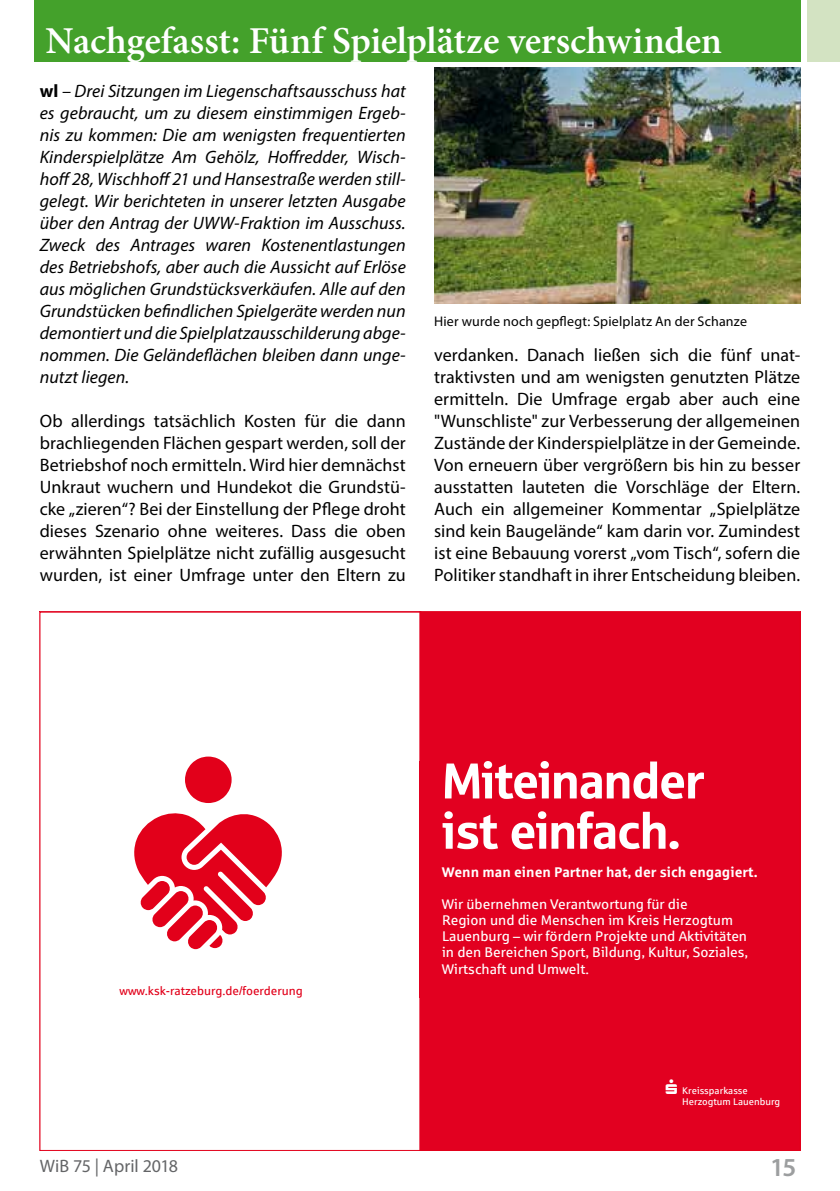
<style>
.page{position:relative;width:840px;height:1191px;background:#fff}
.page>*{position:absolute;margin:0;border:0;box-sizing:border-box;transform-origin:0 0}
.t1{font:50.2px/50.2px "Sparkasse Head";color:#fff}
.t2{font:600 38px "Minion Pro";letter-spacing:-.005em;color:#fff}
.t3{font:600 26px "Myriad Pro";color:#9c9e9f}
.t4{font:18px/22px "Myriad Pro";letter-spacing:.005em;color:#000;text-align:justify}
.t5{font:italic 18px/22px "Myriad Pro";letter-spacing:.005em;color:#000;text-align:justify}
.t6{font:18px "Myriad Pro";color:#646567}
.t7{font:14px/16px "Sparkasse Rg";color:#fff}
.t8{font:14px "Myriad Pro";letter-spacing:.015em;color:#000}
.t9{font:700 14px "Sparkasse Rg";color:#fff}
.t10{font:12px "Sparkasse Rg";color:#e2001a}
.t11{font:9.8px/11.6px "Sparkasse Rg";color:#fff}
.s1{font-weight:700;font-style:normal}
</style>
<div class="page">
<div style="left:806px;top:0;width:33px;height:62px;background:#d3e3c2"></div>
<div style="left:34px;top:0;width:765px;height:62px;background:#44a12b"></div>
<div style="left:420px;top:614px;width:377px;height:534px;background:#e20020"></div>
<svg style="left:134px;top:614px;width:286px;height:534px"></svg>
<div style="left:419px;top:761px;width:338px;height:236px;background:#e20020"></div>
<img style="left:434px;top:67px;width:365px;height:237px">
<h2 class="t2" style="left:45px;top:15px;width:677px">Nachgefasst: Fünf Spielplätze verschwinden</h2>
<p class="t5" style="left:40px;top:80px;width:367px"><span class="s1">wl</span> – Drei Sitzungen im Liegenschaftsausschuss hat es gebraucht, um zu diesem einstimmigen Ergeb&shy;nis zu kommen: Die am wenigsten frequentierten Kinderspielplätze Am Gehölz, Hoffredder, Wisch&shy;hoff 28, Wischhoff 21 und Hansestraße werden still&shy;gelegt. Wir berichteten in unserer letzten Ausgabe über den Antrag der UWW-Fraktion im Ausschuss.<br>Zweck des Antrages waren Kostenentlastungen des Betriebshofs, aber auch die Aussicht auf Erlöse aus möglichen Grundstücksverkäufen. Alle auf den Grundstücken befindlichen Spielgeräte werden nun demontiert und die Spielplatzausschilderung abge&shy;nommen. Die Geländeflächen bleiben dann unge&shy;nutzt liegen.</p>
<p class="t4" style="left:40px;top:410px;width:367px">Ob allerdings tatsächlich Kosten für die dann brachliegenden Flächen gespart werden, soll der Betriebshof noch ermitteln. Wird hier demnächst Unkraut wuchern und Hundekot die Grundstü&shy;cke „zieren“? Bei der Einstellung der Pflege droht dieses Szenario ohne weiteres. Dass die oben erwähnten Spielplätze nicht zufällig ausgesucht wurden, ist einer Umfrage unter den Eltern zu</p>
<p class="t8" style="left:434px;top:312px;width:314px">Hier wurde noch gepflegt: Spielplatz An der Schanze</p>
<p class="t4" style="left:434px;top:344px;width:367px">verdanken. Danach ließen sich die fünf unat&shy;traktivsten und am wenigsten genutzten Plätze ermitteln. Die Umfrage ergab aber auch eine "Wunschliste" zur Verbesserung der allgemeinen Zustände der Kinderspielplätze in der Gemeinde.<br>Von erneuern über vergrößern bis hin zu besser ausstatten lauteten die Vorschläge der Eltern.<br>Auch ein allgemeiner Kommentar „Spielplätze sind kein Baugelände“ kam darin vor. Zumindest ist eine Bebauung vorerst „vom Tisch“, sofern die Politiker standhaft in ihrer Entscheidung bleiben.</p>
<p class="t10" style="left:119px;top:983px;width:185px">www.ksk-ratzeburg.de/foerderung</p>
<h1 class="t1" style="left:442px;top:754px;width:263px">Miteinander ist einfach.</h1>
<p class="t9" style="left:441px;top:863px;width:317px">Wenn man einen Partner hat, der sich engagiert.</p>
<p class="t7" style="left:441px;top:896px;width:307px">Wir übernehmen Verantwortung für die<br>Region und die Menschen im Kreis Herzogtum Lauenburg – wir fördern Projekte und Aktivitäten in den Bereichen Sport, Bildung, Kultur, Soziales, Wirtschaft und Umwelt.</p>
<p class="t11" style="left:682px;top:1084px;width:99px;text-indent:-17px">▲ Kreissparkasse<br>Herzogtum Lauenburg</p>
<p class="t6" style="left:40px;top:1154px;width:140px">WiB 75 | April 2018</p>
<h3 class="t3" style="left:769px;top:1151px;width:28px">15</h3>
</div>
